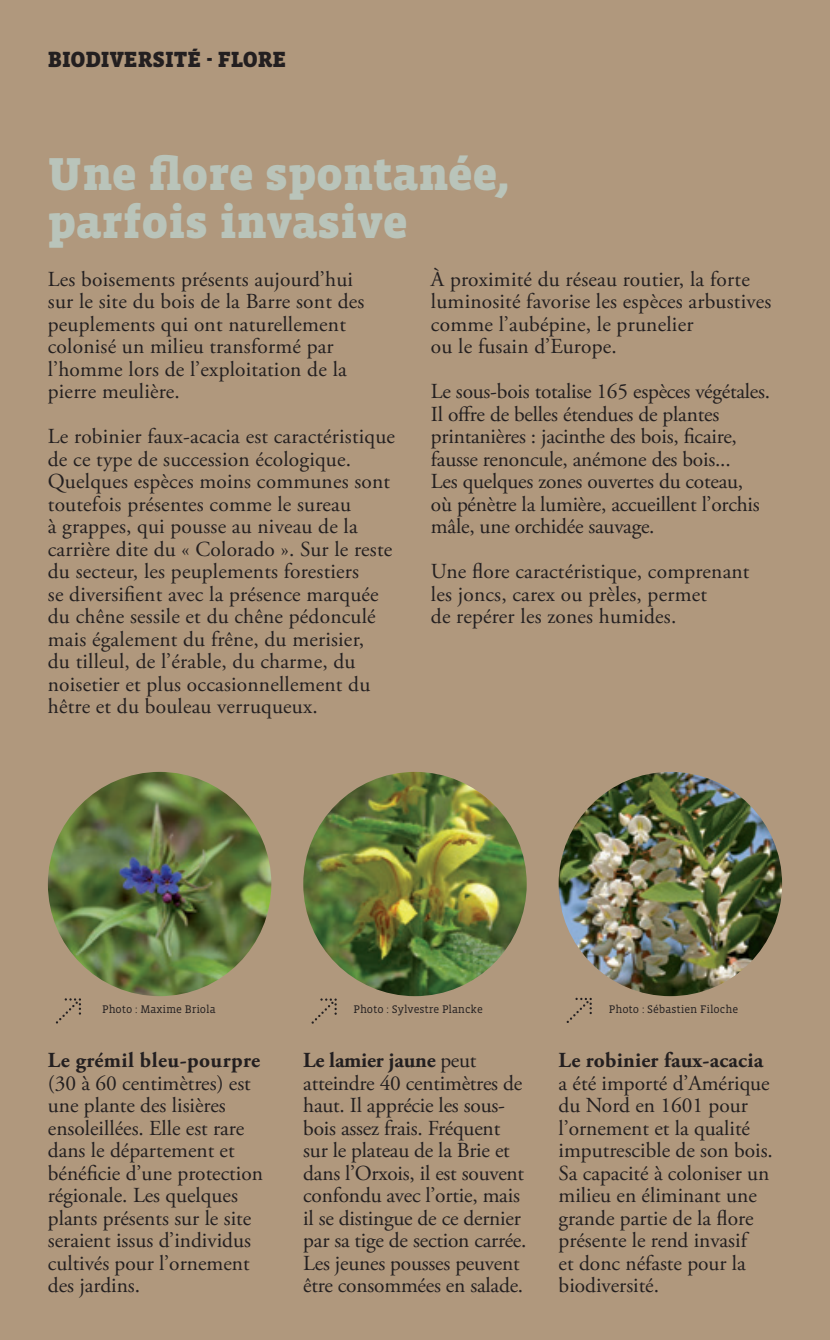
<style>
.page{position:relative;width:830px;height:1340px;background:#fff}
.page>*{position:absolute;margin:0;border:0;box-sizing:border-box;transform-origin:0 0}
.t1{font:900 47.25px "Vista Slab OTCE";color:#b9c4ba}
.t2{font:900 22.5px "Vista Slab OTCE";color:#231f20}
.t3{font:21.38px/22.5px "Adobe Garamond Pro";color:#231f20}
.t4{font:11.25px "Vista Slab OTCE";color:#231f20}
.s1{font-weight:700}
</style>
<div class="page">
<div style="left:0;top:0;width:829px;height:1339px;background:#b0987d"></div>
<img style="left:48px;top:772px;width:223px;height:224px;border-radius:112px">
<img style="left:303px;top:772px;width:223px;height:224px;border-radius:112px">
<img style="left:558px;top:772px;width:223px;height:224px;border-radius:112px">
<svg style="left:56px;top:998px;width:25px;height:25px"></svg>
<svg style="left:311px;top:998px;width:26px;height:25px"></svg>
<svg style="left:566px;top:997px;width:25px;height:26px"></svg>
<p class="t2" style="left:48px;top:47px;width:240px">BIODIVERSITÉ - FLORE</p>
<p class="t1" style="left:48px;top:147px;width:463px">Une flore spontanée,</p>
<p class="t1" style="left:48px;top:195px;width:361px">parfois invasive</p>
<p class="t3" style="left:48px;top:268px;width:318px">Les boisements présents aujourd’hui sur le site du bois de la Barre sont des peuplements qui ont naturellement colonisé un milieu transformé par l’homme lors de l’exploitation de la pierre meulière.</p>
<p class="t3" style="left:48px;top:426px;width:348px">Le robinier faux-acacia est caractéristique de ce type de succession écologique.<br>Quelques espèces moins communes sont toutefois présentes comme le sureau<br>à grappes, qui pousse au niveau de la carrière dite du « Colorado ». Sur le reste du secteur, les peuplements forestiers<br>se diversifient avec la présence marquée du chêne sessile et du chêne pédonculé mais également du frêne, du merisier,<br>du tilleul, de l’érable, du charme, du noisetier et plus occasionnellement du hêtre et du bouleau verruqueux.</p>
<p class="t3" style="left:431px;top:268px;width:342px">À proximité du réseau routier, la forte luminosité favorise les espèces arbustives comme l’aubépine, le prunelier<br>ou le fusain d’Europe.</p>
<p class="t3" style="left:431px;top:381px;width:340px">Le sous-bois totalise 165 espèces végétales.<br>Il offre de belles étendues de plantes printanières : jacinthe des bois, ficaire, fausse renoncule, anémone des bois...<br>Les quelques zones ouvertes du coteau,<br>où pénètre la lumière, accueillent l’orchis mâle, une orchidée sauvage.</p>
<p class="t3" style="left:431px;top:561px;width:320px">Une flore caractéristique, comprenant les joncs, carex ou prèles, permet<br>de repérer les zones humides.</p>
<p class="t4" style="left:102px;top:1002px;width:115px">Photo : Maxime Briola</p>
<p class="t4" style="left:353px;top:1002px;width:131px">Photo : Sylvestre Plancke</p>
<p class="t4" style="left:608px;top:1002px;width:131px">Photo : Sébastien Filoche</p>
<p class="t3" style="left:48px;top:1049px;width:216px"><span class="s1">Le grémil bleu-pourpre </span>(30 à 60 centimètres) est une plante des lisières ensoleillées. Elle est rare dans le département et bénéficie d’une protection régionale. Les quelques plants présents sur le site seraient issus d’individus cultivés pour l’ornement des jardins.</p>
<p class="t3" style="left:303px;top:1049px;width:225px"><span class="s1">Le lamier jaune</span> peut atteindre 40 centimètres de haut. Il apprécie les sous&shy;bois assez frais. Fréquent sur le plateau de la Brie et dans l’Orxois, il est souvent confondu avec l’ortie, mais il se distingue de ce dernier par sa tige de section carrée.<br>Les jeunes pousses peuvent être consommées en salade.</p>
<p class="t3" style="left:558px;top:1049px;width:216px"><span class="s1">Le robinier faux-acacia </span>a été importé d’Amérique du Nord en 1601 pour l’ornement et la qualité imputrescible de son bois.<br>Sa capacité à coloniser un milieu en éliminant une grande partie de la flore présente le rend invasif<br>et donc néfaste pour la biodiversité.</p>
</div>
